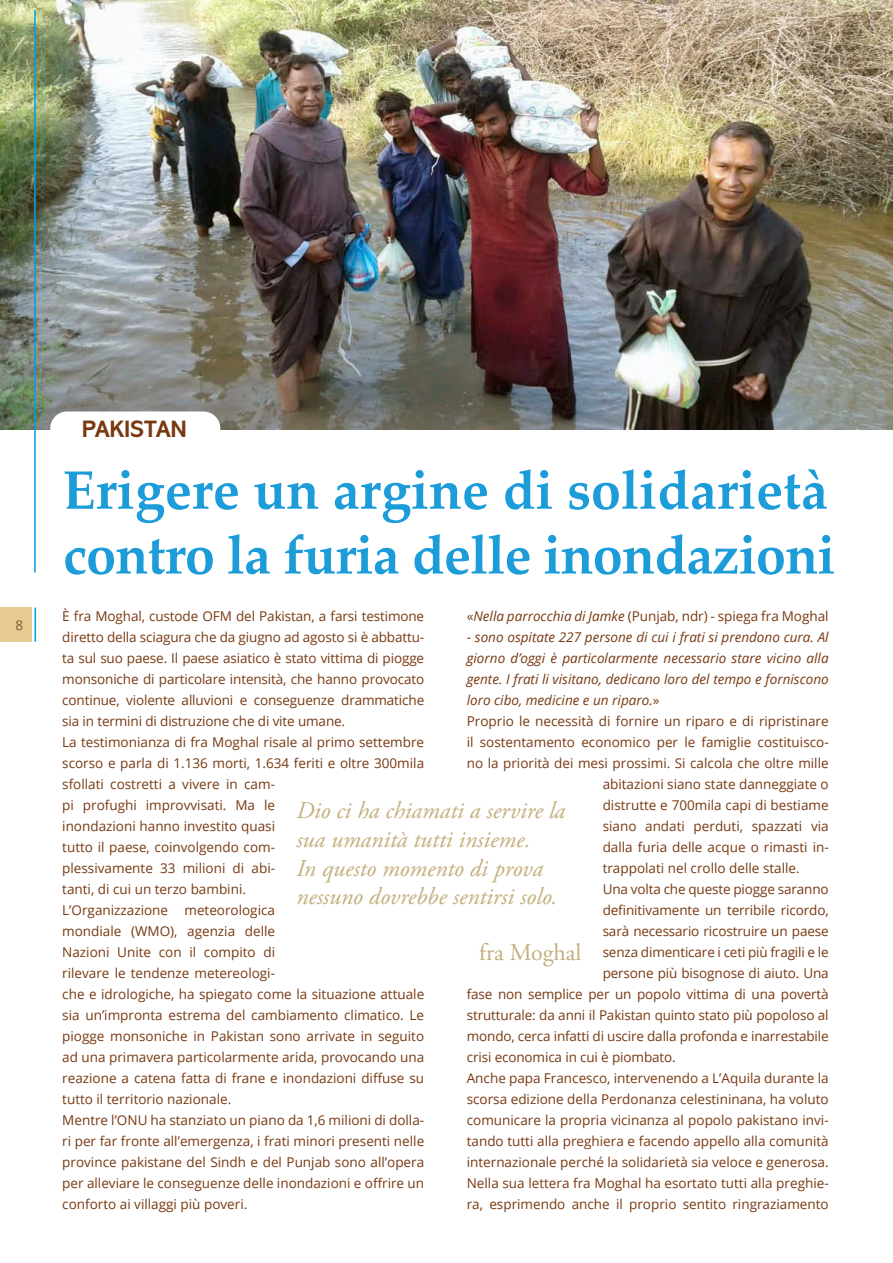
<style>
.page{position:relative;width:893px;height:1263px;background:#fff}
.page>*{position:absolute;margin:0;border:0;box-sizing:border-box;transform-origin:0 0}
.t1{font:700 54px/64.8px "Palatino Linotype";letter-spacing:-.015em;color:#1c9cd8}
.t2{font:italic 24px/28.8px "Adobe Garamond Pro";color:#c4af7d}
.t3{font:24px "Adobe Garamond Pro";color:#c4af7d}
.t4{font:700 24px "Abadi MT Pro";color:#783911}
.t5{font:13.5px/21px "Open Sans";color:#783911;text-align:justify}
.t6{font:italic 13.5px/21px "Open Sans";color:#783911;text-align:justify}
.t7{font:13.5px "Open Sans";color:#785a3b}
.s1{font-style:italic}
.s2{font-style:normal}
</style>
<div class="page">
<div style="left:0;top:607px;width:32px;height:34px;background:#e6ca90"></div>
<hr style="left:35px;top:607px;width:1px;height:34px;background:#009ee3">
<img style="left:0;top:0;width:892px;height:429px">
<hr style="left:34px;top:10px;width:2px;height:562px;background:#009ee3">
<div style="left:50px;top:411px;width:170px;height:34px;background:#fff;border-radius:17px"></div>
<p class="t7" style="left:15px;top:615px;width:9px">8</p>
<p class="t4" style="left:82px;top:414px;width:107px">PAKISTAN</p>
<p class="t1" style="left:63px;top:456px;width:773px">Erigere un argine di solidarietà contro la furia delle inondazioni</p>
<p class="t5" style="left:62px;top:604px;width:363px">È fra Moghal, custode OFM del Pakistan, a farsi testimone diretto della sciagura che da giugno ad agosto si è abbattu&shy;ta sul suo paese. Il paese asiatico è stato vittima di piogge monsoniche di particolare intensità, che hanno provocato continue, violente alluvioni e conseguenze drammatiche sia in termini di distruzione che di vite umane.</p>
<p class="t5" style="left:62px;top:730px;width:363px;text-align:left">La testimonianza di fra Moghal risale al primo settembre scorso e parla di 1.136 morti, 1.634 feriti e oltre 300mila sfollati costretti a vivere in cam-<br>pi profughi improvvisati. Ma le<br>inondazioni hanno investito quasi<br>tutto il paese, coinvolgendo com-<br>plessivamente 33 milioni di abi-<br>tanti, di cui un terzo bambini.</p>
<p class="t5" style="left:62px;top:898px;width:363px;text-align:left">L’Organizzazione meteorologica<br>mondiale (WMO), agenzia delle<br>Nazioni Unite con il compito di<br>rilevare le tendenze metereologi-<br>che e idrologiche, ha spiegato come la situazione attuale sia un’impronta estrema del cambiamento climatico. Le piogge monsoniche in Pakistan sono arrivate in seguito ad una primavera particolarmente arida, provocando una reazione a catena fatta di frane e inondazioni diffuse su tutto il territorio nazionale.</p>
<p class="t5" style="left:62px;top:1108px;width:363px">Mentre l’ONU ha stanziato un piano da 1,6 milioni di dolla&shy;ri per far fronte all’emergenza, i frati minori presenti nelle province pakistane del Sindh e del Punjab sono all’opera per alleviare le conseguenze delle inondazioni e offrire un conforto ai villaggi più poveri.</p>
<p class="t5" style="left:466px;top:605px;width:363px">«<span class="s1">Nella parrocchia di Jamke</span> (Punjab, ndr) - spiega fra Moghal</p>
<p class="t6" style="left:466px;top:626px;width:363px"><span class="s2">-</span> sono ospitate 227 persone di cui i frati si prendono cura. Al giorno d’oggi è particolarmente necessario stare vicino alla gente. I frati li visitano, dedicano loro del tempo e forniscono loro cibo, medicine e un riparo.<span class="s2">»</span></p>
<p class="t5" style="left:466px;top:710px;width:363px">Proprio le necessità di fornire un riparo e di ripristinare</p>
<p class="t5" style="left:466px;top:731px;width:363px">il sostentamento economico per le famiglie costituisco-</p>
<p class="t5" style="left:466px;top:752px;width:363px">no la priorità dei mesi prossimi. Si calcola che oltre mille</p>
<p class="t5" style="left:602px;top:773px;width:227px">abitazioni siano state danneggiate o</p>
<p class="t5" style="left:602px;top:794px;width:227px">distrutte e 700mila capi di bestiame</p>
<p class="t5" style="left:602px;top:815px;width:227px">siano andati perduti, spazzati via</p>
<p class="t5" style="left:602px;top:836px;width:227px">dalla furia delle acque o rimasti in-</p>
<p class="t5" style="left:602px;top:857px;width:198px">trappolati nel crollo delle stalle.</p>
<p class="t5" style="left:602px;top:878px;width:227px">Una volta che queste piogge saranno</p>
<p class="t5" style="left:602px;top:899px;width:227px">definitivamente un terribile ricordo,</p>
<p class="t5" style="left:602px;top:920px;width:227px">sarà necessario ricostruire un paese</p>
<p class="t5" style="left:602px;top:941px;width:227px">senza dimenticare i ceti più fragili e le</p>
<p class="t5" style="left:602px;top:962px;width:227px">persone più bisognose di aiuto. Una</p>
<p class="t5" style="left:466px;top:983px;width:363px">fase non semplice per un popolo vittima di una povertà</p>
<p class="t5" style="left:466px;top:1004px;width:363px">strutturale: da anni il Pakistan quinto stato più popoloso al</p>
<p class="t5" style="left:466px;top:1025px;width:363px">mondo, cerca infatti di uscire dalla profonda e inarrestabile</p>
<p class="t5" style="left:466px;top:1046px;width:210px">crisi economica in cui è piombato.</p>
<p class="t5" style="left:466px;top:1067px;width:363px">Anche papa Francesco, intervenendo a L’Aquila durante la scorsa edizione della Perdonanza celestininana, ha voluto comunicare la propria vicinanza al popolo pakistano invi&shy;tando tutti alla preghiera e facendo appello alla comunità internazionale perché la solidarietà sia veloce e generosa.</p>
<p class="t5" style="left:466px;top:1172px;width:363px">Nella sua lettera fra Moghal ha esortato tutti alla preghie&shy;ra, esprimendo anche il proprio sentito ringraziamento</p>
<p class="t2" style="left:296px;top:796px;width:270px">Dio ci ha chiamati a servire la sua umanità tutti insieme.</p>
<p class="t2" style="left:296px;top:854px;width:262px">In questo momento di prova nessuno dovrebbe sentirsi solo.</p>
<p class="t3" style="left:479px;top:938px;width:104px">fra Moghal</p>
</div>
